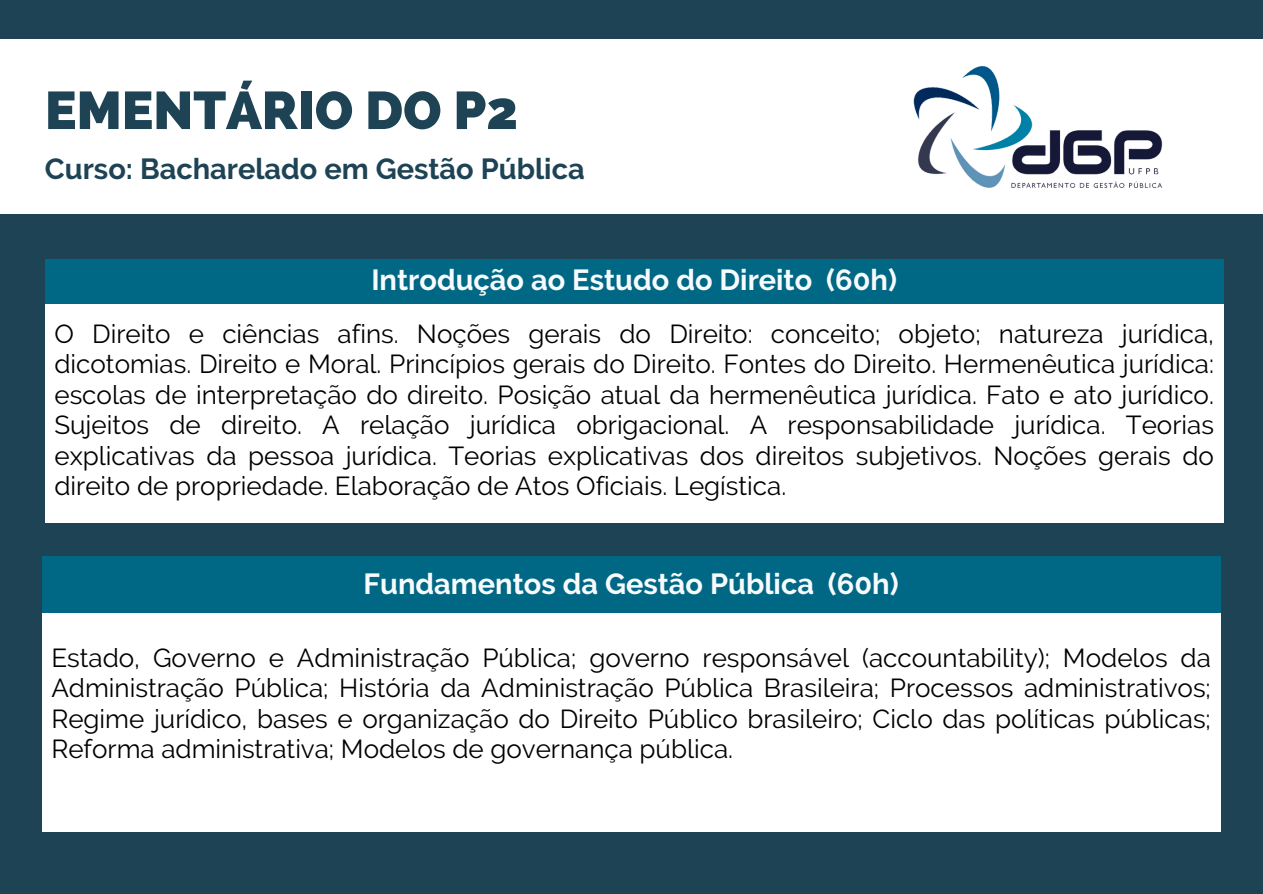
<style>
.page{position:relative;width:1263px;height:894px;background:#fff}
.page>*{position:absolute;margin:0;border:0;box-sizing:border-box;transform-origin:0 0}
.t1{font:800 52.95px "Raleway";color:#1d4355}
.t2{font:700 28.95px "Raleway";color:#f8fbfd}
.t3{font:700 28.95px "Raleway";color:#1d4355}
.t4{font:25.95px/30.3px "Raleway";color:#000;text-align:justify}
</style>
<div class="page">
<div style="left:0;top:0;width:1263px;height:893px;background:#1d4355"></div>
<div style="left:0;top:40px;width:1263px;height:174px;background:#fff"></div>
<div style="left:45px;top:259px;width:1178px;height:56px;background:#006884"></div>
<div style="left:45px;top:304px;width:1178px;height:219px;background:#fff"></div>
<div style="left:42px;top:556px;width:1178px;height:57px;background:#006884"></div>
<div style="left:42px;top:612px;width:1178px;height:218px;background:#fff"></div>
<img style="left:913px;top:66px;width:250px;height:122px">
<p class="t1" style="left:45px;top:79px;width:475px">EMENTÁRIO DO P2</p>
<p class="t3" style="left:45px;top:151px;width:541px">Curso: Bacharelado em Gestão Pública</p>
<p class="t2" style="left:371px;top:262px;width:527px">Introdução ao Estudo do Direito (60h)</p>
<p class="t4" style="left:54px;top:318px;width:1161px">O Direito e ciências afins. Noções gerais do Direito: conceito; objeto; natureza jurídica, dicotomias. Direito e Moral. Princípios gerais do Direito. Fontes do Direito. Hermenêutica jurídica: escolas de interpretação do direito. Posição atual da hermenêutica jurídica. Fato e ato jurídico.<br>Sujeitos de direito. A relação jurídica obrigacional. A responsabilidade jurídica. Teorias explicativas da pessoa jurídica. Teorias explicativas dos direitos subjetivos. Noções gerais do direito de propriedade. Elaboração de Atos Oficiais. Legística.</p>
<p class="t2" style="left:364px;top:566px;width:537px">Fundamentos da Gestão Pública (60h)</p>
<p class="t4" style="left:51px;top:642px;width:1161px">Estado, Governo e Administração Pública; governo responsável (accountability); Modelos da Administração Pública; História da Administração Pública Brasileira; Processos administrativos; Regime jurídico, bases e organização do Direito Público brasileiro; Ciclo das políticas públicas; Reforma administrativa; Modelos de governança pública.</p>
</div>
